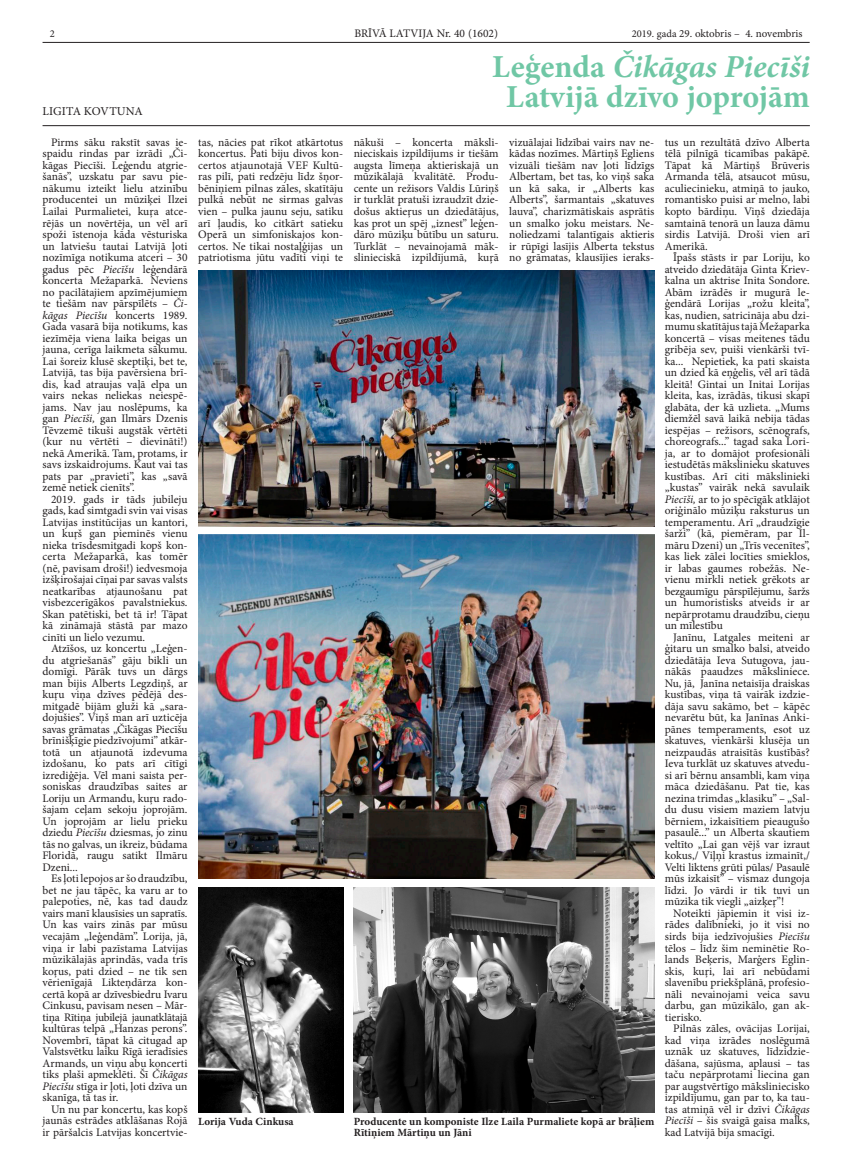
<style>
.page{position:relative;width:851px;height:1163px;background:#fff}
.page>*{position:absolute;margin:0;border:0;box-sizing:border-box;transform-origin:0 0}
.t1{font:700 32px/30px "Minion Pro";letter-spacing:-.005em;color:#70c7a5;text-align:center}
.t2{font:12px "Minion Pro";color:#231f20}
.t3{font:11.5px/11.5px "Minion Pro";color:#231f20;text-align:justify}
.t4{font:700 11px/10.5px "Minion Pro";color:#231f20}
.t5{font:11px "Minion Pro";letter-spacing:-.005em;color:#231f20}
.t6{font:10.5px "Minion Pro";color:#231f20}
.s1{font-size:10.5px}
.s2{font-style:italic}
</style>
<div class="page">
<hr style="left:43px;top:42px;width:766px;height:1px;background:#231f20">
<hr style="left:43px;top:125px;width:766px;height:1px;background:#231f20">
<img style="left:353px;top:887px;width:301px;height:225px">
<img style="left:198px;top:887px;width:145px;height:225px">
<img style="left:198px;top:270px;width:456px;height:256px">
<img style="left:198px;top:534px;width:456px;height:344px">
<p class="t6" style="left:50px;top:26px;width:7px">2</p>
<p class="t3" style="left:354px;top:28px;width:145px">BRĪVĀ LATVIJA Nr. 40 (1602)</p>
<p class="t5" style="left:631px;top:26px;width:172px"><span class="s1">2019. gada</span> 29. oktobris – 4. novembris</p>
<p class="t2" style="left:43px;top:103px;width:14px">Ligita</p>
<p class="t2" style="left:84px;top:103px;width:17px">Kovt</p>
<p class="t2" style="left:117px;top:103px;width:19px">una</p>
<p class="t3" style="left:43px;top:136px;width:146px;text-indent:9px">Pirms sāku rakstīt savas ie&shy;spaidu rindas par izrādi „Či&shy;kāgas Piecīši. Leģendu atgrie&shy;šanās”, uzskatu par savu pie&shy;nākumu izteikt lielu atzinību producentei un mūziķei Ilzei Lailai Purmalietei, kuŗa atce&shy;rējās un novērtēja, un vēl arī spoži īstenoja kāda vēsturiska un latviešu tautai Latvijā ļoti nozīmīga notikuma atceri – 30 gadus pēc <span class="s2">Piecīšu</span> leģendārā koncerta Mežaparkā. Neviens no pacilātajiem apzīmējumiem te tiešām nav pārspīlēts – <span class="s2">Či&shy;kāgas Piecīšu</span> koncerts 1989.<br>Gada vasarā bija notikums, kas iezīmēja viena laika beigas un jauna, cerīga laikmeta sākumu.<br>Lai šoreiz klusē skeptiķi, bet te, Latvijā, tas bija pavērsiena brī&shy;dis, kad atraujas vaļā elpa un vairs nekas neliekas neiespē&shy;jams. Nav jau noslēpums, ka gan <span class="s2">Piecīši,</span> gan Ilmārs Dzenis Tēvzemē tikuši augstāk vērtēti (kur nu vērtēti – dievināti!) nekā Amerikā. Tam, protams, ir savs izskaidrojums. Kaut vai tas pats par „pravieti”, kas „savā zemē netiek cienīts”.</p>
<p class="t3" style="left:43px;top:493px;width:146px;text-indent:8px">2019. gads ir tāds jubileju gads, kad simtgadi svin vai visas Latvijas institūcijas un kantori, un kuŗš gan pieminēs vienu nieka trīsdesmitgadi kopš kon&shy;certa Mežaparkā, kas tomēr (nē, pavisam droši!) iedvesmoja izšķirošajai cīņai par savas valsts neatkarības atjaunošanu pat visbezcerīgākos pavalstniekus.<br>Skan patētiski, bet tā ir! Tāpat kā zināmajā stāstā par mazo cinīti un lielo vezumu.</p>
<p class="t3" style="left:43px;top:642px;width:146px;text-indent:9px">Atzīšos, uz koncertu „Leģen&shy;du atgriešanās” gāju bikli un domīgi. Pārāk tuvs un dārgs man bijis Alberts Legzdiņš, ar kuŗu viņa dzīves pēdējā des&shy;mitgadē bijām gluži kā „sara&shy;dojušies”. Viņš man arī uzticēja savas grāmatas „Čikāgas Piecīšu brīnišķīgie piedzīvojumi” atkār&shy;totā un atjaunotā izdevuma izdošanu, ko pats arī cītīgi izrediģēja. Vēl mani saista per&shy;soniskas draudzības saites ar Loriju un Armandu, kuŗu rado&shy;šajam ceļam sekoju joprojām.<br>Un joprojām ar lielu prieku dziedu <span class="s2">Piecīšu</span> dziesmas, jo zinu tās no galvas, un ikreiz, būdama Floridā, raugu satikt Ilmāru Dzeni...</p>
<p class="t3" style="left:43px;top:872px;width:146px;text-indent:8px">Es ļoti lepojos ar šo draudzību, bet ne jau tāpēc, ka varu ar to palepoties, nē, kas tad daudz vairs manī klausīsies un sapratīs.<br>Un kas vairs zinās par mūsu vecajām „leģendām”. Lorija, jā, viņa ir labi pazīstama Latvijas mūzikālajās aprindās, vada trīs koŗus, pati dzied – ne tik sen vērienīgajā Likteņdārza kon&shy;certā kopā ar dzīvesbiedru Ivaru Cinkusu, pavisam nesen – Mār&shy;tiņa Rītiņa jubilejā jaunatklātajā kultūras telpā „Hanzas perons”.<br>Novembrī, tāpat kā citugad ap Valstsvētku laiku Rīgā ieradīsies Armands, un viņu abu koncerti tiks plaši apmeklēti. Šī <span class="s2">Čikāgas Piecīšu</span> stīga ir ļoti, ļoti dzīva un skanīga, tā tas ir.</p>
<p class="t3" style="left:43px;top:1102px;width:146px;text-indent:8px">Un nu par koncertu, kas kopš jaunās estrādes atklāšanas Rojā ir pāršalcis Latvijas koncertvie-</p>
<h1 class="t1" style="left:492px;top:51px;width:319px">Leģenda <span class="s2">Čikāgas Piecīši<br></span>Latvijā dzīvo joprojām</h1>
<p class="t3" style="left:198px;top:136px;width:146px">tas, nācies pat rīkot atkārtotus koncertus. Pati biju divos kon&shy;certos atjaunotajā VEF Kultū&shy;ras pilī, pati redzēju līdz šņor&shy;bēniņiem pilnas zāles, skatītāju pulkā nebūt ne sirmas galvas vien – pulka jaunu seju, satiku arī ļaudis, ko citkārt satieku Operā un simfoniskajos kon&shy;certos. Ne tikai nostaļģijas un patriotisma jūtu vadīti viņi te</p>
<p class="t3" style="left:353px;top:136px;width:146px">nākuši – koncerta māksli&shy;nieciskais izpildījums ir tiešām augsta līmeņa aktieriskajā un mūzikālajā kvalitātē. Produ&shy;cente un režisors Valdis Lūriņš ir turklāt pratuši izraudzīt dzie&shy;došus aktieŗus un dziedātājus, kas prot un spēj „iznest” leģen&shy;dāro mūziķu būtību un saturu.<br>Turklāt – nevainojamā māk&shy;slinieciskā izpildījumā, kuŗā</p>
<p class="t3" style="left:509px;top:136px;width:146px">vizuālajai līdzībai vairs nav ne&shy;kādas nozīmes. Mārtiņš Egliens vizuāli tiešām nav ļoti līdzīgs Albertam, bet tas, ko viņš saka un kā saka, ir „Alberts kas Alberts”, šarmantais „skatuves lauva”, charizmātiskais asprātis un smalko joku meistars. Ne&shy;noliedzami talantīgais aktieris ir rūpīgi lasījis Alberta tekstus no grāmatas, klausījies ieraks-</p>
<p class="t3" style="left:664px;top:136px;width:146px">tus un rezultātā dzīvo Alberta tēlā pilnīgā ticamības pakāpē.<br>Tāpat kā Mārtiņš Brūveris Armanda tēlā, atsaucot mūsu, aculiecinieku, atmiņā to jauko, romantisko puisi ar melno, labi kopto bārdiņu. Viņš dziedāja samtainā tenorā un lauza dāmu sirdis Latvijā. Droši vien arī Amerikā.</p>
<p class="t3" style="left:664px;top:251px;width:146px;text-indent:8px">Īpašs stāsts ir par Loriju, ko atveido dziedātāja Ginta Kriev&shy;kalna un aktrise Inita Sondore.<br>Abām izrādēs ir mugurā le&shy;ģendārā Lorijas „rožu kleita”, kas, nudien, satricināja abu dzi&shy;mumu skatītājus tajā Mežaparka koncertā – visas meitenes tādu gribēja sev, puiši vienkārši tvī&shy;ka... Nepietiek, ka pati skaista un dzied kā eņģelis, vēl arī tādā kleitā! Gintai un Initai Lorijas kleita, kas, izrādās, tikusi skapī glabāta, der kā uzlieta. „Mums diemžēl savā laikā nebija tādas iespējas – režisors, scēnografs, choreografs...” tagad saka Lori&shy;ja, ar to domājot profesionāli iestudētās mākslinieku skatuves kustības. Arī citi mākslinieki „kustas” vairāk nekā savulaik <span class="s2">Piecīši,</span> ar to jo spēcīgāk atklājot oriģinālo mūziķu raksturus un temperamentu. Arī „draudzīgie šarži” (kā, piemēram, par Il&shy;māru Dzeni) un „Trīs vecenītes”, kas liek zālei locīties smieklos, ir labas gaumes robežās. Ne&shy;vienu mirkli netiek grēkots ar bezgaumīgu pārspīlējumu, šaržs un humoristisks atveids ir ar nepārprotamu draudzību, cieņu un mīlestību</p>
<p class="t3" style="left:664px;top:631px;width:146px;text-indent:8px">Janīnu, Latgales meiteni ar ģitaru un smalko balsi, atveido dziedātāja Ieva Sutugova, jau&shy;nākās paaudzes māksliniece.<br>Nu, jā, Janīna netaisīja draiskas kustības, viņa tā vairāk izdzie&shy;dāja savu sakāmo, bet – kāpēc nevarētu būt, ka Janīnas Anki&shy;pānes temperaments, esot uz skatuves, vienkārši klusēja un neizpaudās atraisītās kustībās?<br>Ieva turklāt uz skatuves atvedu&shy;si arī bērnu ansambli, kam viņa māca dziedāšanu. Pat tie, kas nezina trimdas „klasiku” – „Sal&shy;du dusu visiem maziem latvju bērniem, izkaisītiem pieaugušo pasaulē...” un Alberta skautiem veltīto „Lai gan vējš var izraut kokus,/ Viļņi krastus izmainīt,/ Velti liktens grūti pūlas/ Pasaulē mūs izkaisīt” – vismaz dungoja līdzi. Jo vārdi ir tik tuvi un mūzika tik viegli „aizķeŗ”!</p>
<p class="t3" style="left:664px;top:907px;width:146px;text-indent:9px">Noteikti jāpiemin it visi iz&shy;rādes dalībnieki, jo it visi no sirds bija iedzīvojušies <span class="s2">Piecīšu </span>tēlos – līdz šim neminētie Ro&shy;lands Beķeris, Marģers Eglin&shy;skis, kuŗi, lai arī nebūdami slavenību priekšplānā, profesio&shy;nāli nevainojami veica savu darbu, gan mūzikālo, gan ak&shy;tierisko.</p>
<p class="t3" style="left:664px;top:1022px;width:146px;text-indent:8px">Pilnās zāles, ovācijas Lorijai, kad viņa izrādes noslēgumā uznāk uz skatuves, līdzidzie&shy;dāšana, sajūsma, aplausi – tas taču nepārprotami liecina gan par augstvērtīgo māksliniecisko izpildījumu, gan par to, ka tau&shy;tas atmiņā vēl ir dzīvi <span class="s2">Čikāgas Piecīši</span> – šis svaigā gaisa malks, kad Latvijā bija smacīgi.</p>
<p class="t4" style="left:198px;top:1116px;width:97px">Lorija Vuda Cinkusa</p>
<p class="t4" style="left:353px;top:1116px;width:302px">Producente un komponiste Ilze Laila Purmaliete kopā ar brāļiem<br>Rītiņiem Mārtiņu un Jāni</p>
</div>
